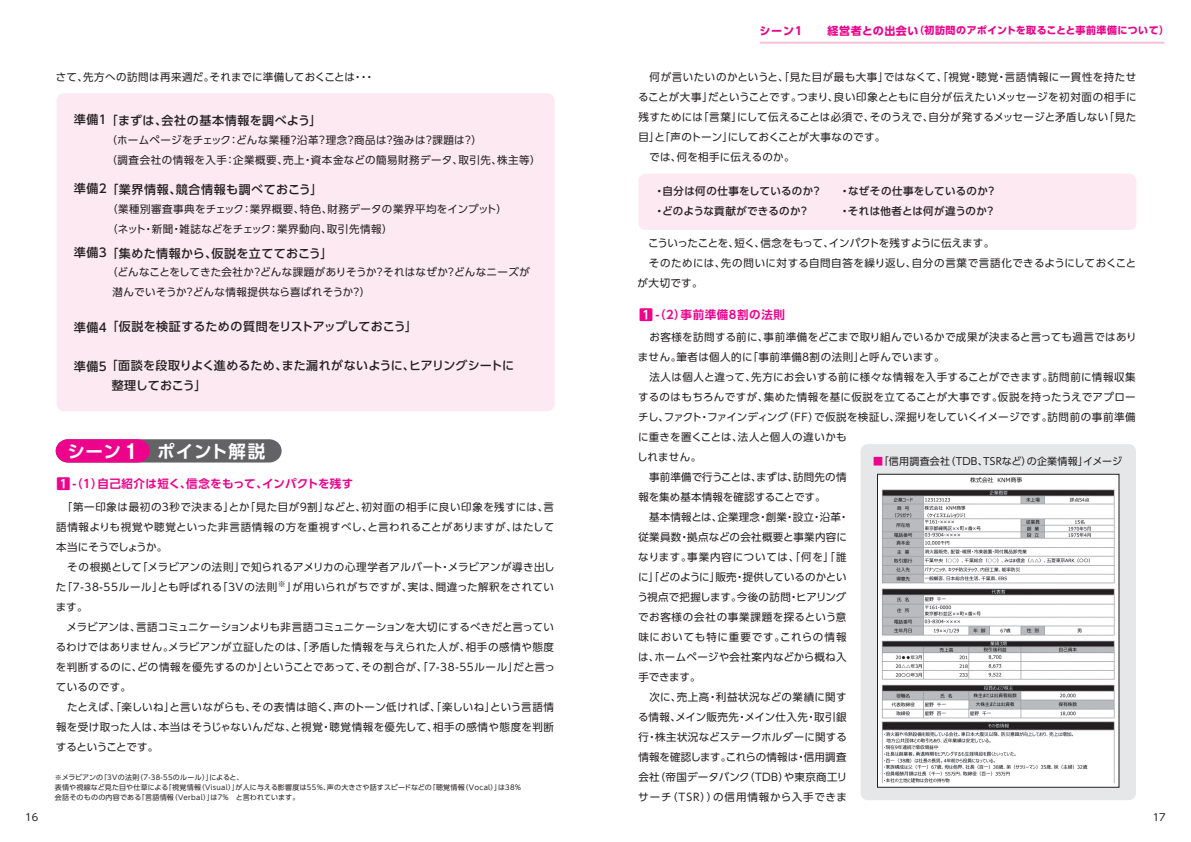
<style>
.page{position:relative;width:1191px;height:842px;background:#fff}
.page>*{position:absolute;margin:0;border:0;box-sizing:border-box;transform-origin:0 0}
.t1{font:700 17.5px "UD Shin Go Pro De";letter-spacing:.04em;color:#fff}
.t2{font:500 12px "UD Shin Go Pro";letter-spacing:.03em;color:#231f20}
.t3{font:500 12px/20px "UD Shin Go Pro";letter-spacing:.005em;color:#231f20}
.t4{font:500 12px "UD Shin Go Pro";letter-spacing:.05em;color:#231f20}
.t5{font:700 11.5px "UD Shin Go Pro De";letter-spacing:.045em;color:#ed028c}
.t6{font:10.5px/20px "UD Shin Go Pro";letter-spacing:.03em;color:#231f20}
.t7{font:10.5px/20px "UD Shin Go Pro";letter-spacing:.05em;color:#231f20}
.t8{font:500 10.5px/20px "UD Shin Go Pro";letter-spacing:.04em;color:#231f20}
.t9{font:700 10px "UD Shin Go Pro";letter-spacing:.04em;color:#ed028c}
.t10{font:10px "UD Shin Go Pro";letter-spacing:.025em;color:#231f20}
.t11{font:9.9px "UD Shin Go Pro";color:#231f20}
.t12{font:7px/10px "UD Shin Go Pro";letter-spacing:.03em;color:#231f20}
.s1{font-family:"Helvetica Neue";font-stretch:condensed;font-size:22.4px}
.s2{font-size:14px}
.s3{font-size:11px}
.s4{color:#ed028c}
</style>
<div class="page">
<div style="left:860px;top:444px;width:276px;height:356px;background:#e6e7e9;border-radius:7px"></div>
<div style="left:57px;top:93px;width:497px;height:318px;background:#fce9f1;border-radius:7px"></div>
<div style="left:638px;top:174px;width:498px;height:56px;background:#fce9f1;border-radius:7px"></div>
<hr style="left:759px;top:42px;width:405px;height:2px;background:#f7c1d9">
<svg style="left:56px;top:439px;width:226px;height:23px;background:#9d4179"></svg>
<img style="left:879px;top:476px;width:238px;height:309px">
<div style="left:877px;top:474px;width:242px;height:313px;border:1px solid #231f20"></div>
<p class="t6" style="left:56px;top:67px;width:320px">さて、先方への訪問は再来週だ。それまでに準備しておくことは・・・</p>
<p class="t2" style="left:74px;top:110px;width:36px">準備１</p>
<p class="t4" style="left:106px;top:111px;width:217px">「まずは、会社の基本情報を調べよう」</p>
<p class="t7" style="left:107px;top:129px;width:436px">（ホームページをチェック：どんな業種？沿革？理念？商品は？強みは？課題は？）<br>（調査会社の情報を入手：企業概要、売上・資本金などの簡易財務データ、取引先、株主等）</p>
<p class="t2" style="left:74px;top:179px;width:36px">準備２</p>
<p class="t4" style="left:106px;top:180px;width:218px">「業界情報、競合情報も調べておこう」</p>
<p class="t7" style="left:107px;top:198px;width:401px">（業種別審査事典をチェック：業界概要、特色、財務データの業界平均をインプット）（ネット・新聞・雑誌などをチェック：業界動向、取引先情報）</p>
<p class="t2" style="left:74px;top:243px;width:36px">準備３</p>
<p class="t2" style="left:106px;top:243px;width:228px">「集めた情報から、仮説を立てておこう」</p>
<p class="t6" style="left:112px;top:262px;width:419px;text-indent:-5px">（どんなことをしてきた会社か？どんな課題がありそうか？それはなぜか？どんなニーズが潜んでいそうか？どんな情報提供なら喜ばれそうか？）</p>
<p class="t2" style="left:106px;top:317px;width:312px">「仮説を検証するための質問をリストアップしておこう」</p>
<p class="t2" style="left:74px;top:317px;width:36px">準備４</p>
<p class="t2" style="left:74px;top:356px;width:36px">準備５</p>
<p class="t3" style="left:112px;top:355px;width:404px;text-indent:-6px">「面談を段取りよく進めるため、また漏れがないように、ヒアリングシートに整理しておこう」</p>
<h1 class="t1" style="left:67px;top:437px;width:199px">シーン <span class="s1">1</span> ポイント解説</h1>
<p class="t5" style="left:56px;top:475px;width:48px"><span class="s2">1</span> （１）</p>
<p class="t5" style="left:73px;top:475px;width:282px">- 自己紹介は短く、信念をもって、インパクトを残す</p>
<p class="t6" style="left:56px;top:497px;width:501px">　「第一印象は最初の３秒で決まる」とか「見た目が９割」などと、初対面の相手に良い印象を残すには、言語情報よりも視覚や聴覚といった非言語情報の方を重視すべし、と言われることがありますが、はたして本当にそうでしょうか。<br>　その根拠として「メラビアンの法則」で知られるアメリカの心理学者アルバート・メラビアンが導き出した「7-38-55ルール」とも呼ばれる「３Vの法則<sup>※</sup>」が用いられがちですが、実は、間違った解釈をされています。<br>　メラビアンは、言語コミュニケーションよりも非言語コミュニケーションを大切にするべきだと言っているわけではありません。メラビアンが立証したのは、「矛盾した情報を与えられた人が、相手の感情や態度を判断するのに、どの情報を優先するのか」ということであって、その割合が、「7-38-55ルール」だと言っているのです。<br>　たとえば、「楽しいね」と言いながらも、その表情は暗く、声のトーン低ければ、「楽しいね」という言語情報を受け取った人は、本当はそうじゃないんだな、と視覚・聴覚情報を優先して、相手の感情や態度を判断するということです。</p>
<p class="t12" style="left:55px;top:772px;width:468px">※メラビアンの「3Vの法則（7-38-55のルール）」によると、<br>表情や視線など見た目や仕草による「視覚情報（Visual）」が人に与える影響度は55%、声の大きさや話すスピードなどの「聴覚情報（Vocal）」は38％会話そのものの内容である「言語情報（Verbal）」は7%　と言われています。</p>
<p class="t9" style="left:759px;top:22px;width:411px"><span class="s3">シーン1　　経営者との出会い</span>（初訪問のアポイントを取ることと事前準備について）</p>
<p class="t6" style="left:638px;top:67px;width:500px">　何が言いたいのかというと、「見た目が最も大事」ではなくて、「視覚・聴覚・言語情報に一貫性を持たせることが大事」だということです。つまり、良い印象とともに自分が伝えたいメッセージを初対面の相手に残すためには「言葉」にして伝えることは必須で、そのうえで、自分が発するメッセージと矛盾しない「見た目」と「声のトーン」にしておくことが大事なのです。<br>　では、何を相手に伝えるのか。</p>
<p class="t8" style="left:654px;top:181px;width:344px">・自分は何の仕事をしているのか？　　・なぜその仕事をしているのか？・どのような貢献ができるのか？　　　・それは他者とは何が違うのか？</p>
<p class="t6" style="left:637px;top:233px;width:500px">　こういったことを、短く、信念をもって、インパクトを残すように伝えます。<br>　そのためには、先の問いに対する自問自答を繰り返し、自分の言葉で言語化できるようにしておくことが大切です。</p>
<p class="t5" style="left:639px;top:306px;width:147px"><span class="s2">1</span>（2）事前準備8割の法則</p>
<p class="t5" style="left:655px;top:306px;width:5px">-</p>
<p class="t6" style="left:637px;top:326px;width:501px">　お客様を訪問する前に、事前準備をどこまで取り組んでいるかで成果が決まると言っても過言ではありません。筆者は個人的に「事前準備８割の法則」と呼んでいます。<br>　法人は個人と違って、先方にお会いする前に様々な情報を入手することができます。訪問前に情報収集するのはもちろんですが、集めた情報を基に仮説を立てることが大事です。仮説を持ったうえでアプローチし、ファクト・ファインディング（FF）で仮説を検証し、深掘りをしていくイメージです。訪問前の事前準備に重きを置くことは、法人と個人の違いかも<br>しれません。<br>　事前準備で行うことは、まずは、訪問先の情<br>報を集め基本情報を確認することです。<br>　基本情報とは、企業理念・創業・設立・沿革・<br>従業員数・拠点などの会社概要と事業内容に<br>なります。事業内容については、「何を」「誰<br>に」「どのように」販売・提供しているのかとい<br>う視点で把握します。今後の訪問・ヒアリング<br>でお客様の会社の事業課題を探るという意<br>味においても特に重要です。これらの情報<br>は、ホームページや会社案内などから概ね入<br>手できます。<br>　次に、売上高・利益状況などの業績に関す<br>る情報、メイン販売先・メイン仕入先・取引銀<br>行・株主状況などステークホルダーに関する<br>情報を確認します。これらの情報は・信用調査<br>会社（帝国データバンク（TDB）や東京商工リ<br>サーチ（TSR））の信用情報から入手できま</p>
<p class="t10" style="left:873px;top:453px;width:250px"><span class="s4">■</span>「信用調査会社（TDB、TSRなど）の企業情報」イメージ</p>
<p class="t11" style="left:25px;top:809px;width:15px">16</p>
<p class="t11" style="left:1152px;top:809px;width:15px">17</p>
</div>
